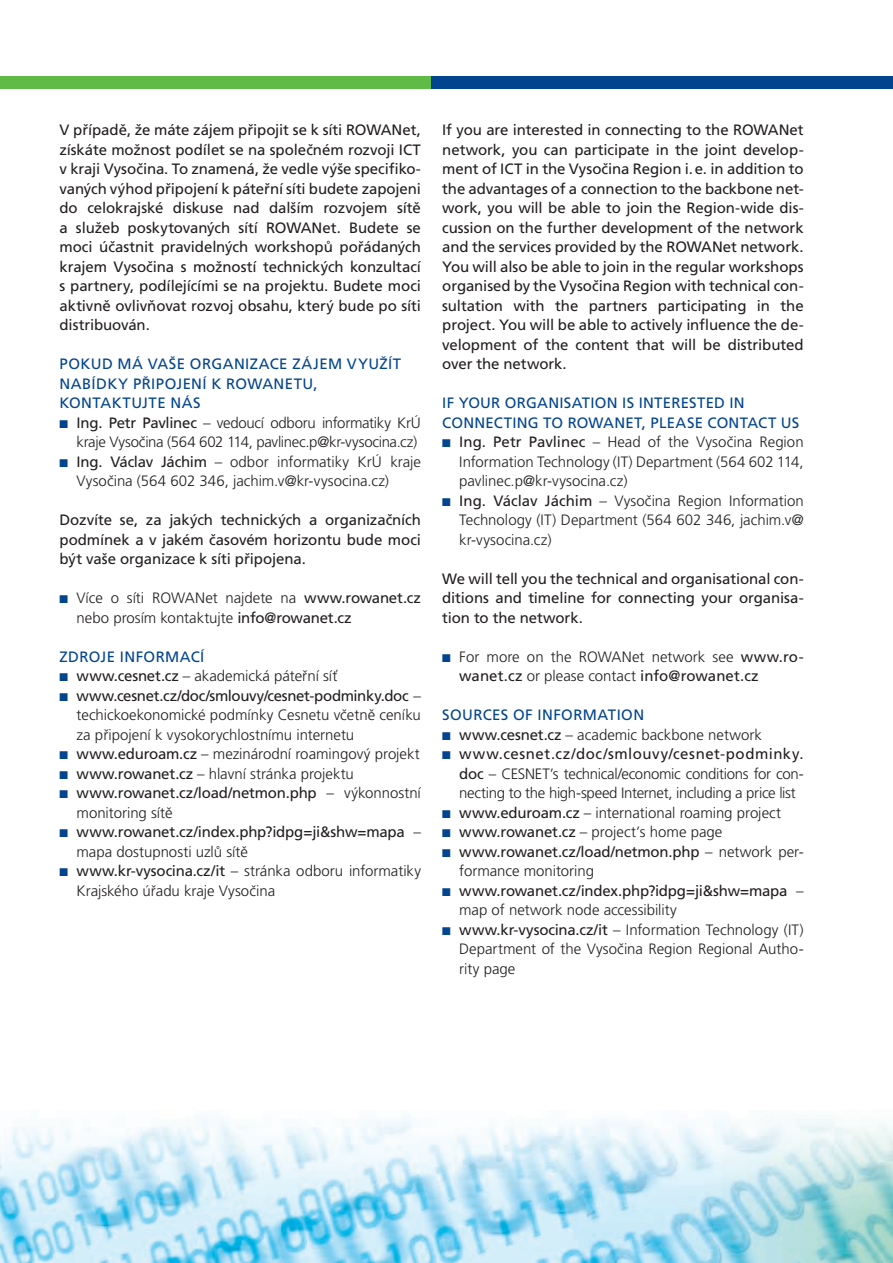
<style>
.page{position:relative;width:893px;height:1263px;background:#fff}
.page>*{position:absolute;margin:0;border:0;box-sizing:border-box;transform-origin:0 0}
.t1{font:300 15px/19.5px "Frutiger CE";letter-spacing:-.005em;color:#231f20}
.t2{font:15px/19.5px "Frutiger CE";letter-spacing:-.005em;color:#231f20;text-align:justify}
.t3{font:15px/19.5px "Frutiger CE";letter-spacing:.02em;color:#02448d}
.t4{font:11.25px/19.5px "Zapf Dingbats ITC";color:#02448d;text-align:justify}
.s1{font-weight:400}
.s2{font-weight:400;color:#02448d}
</style>
<div class="page">
<div style="left:0;top:77px;width:432px;height:12px;background:#60bb46"></div>
<div style="left:432px;top:77px;width:461px;height:12px;background:#02448d"></div>
<img style="left:0;top:1115px;width:893px;height:148px">
<svg style="left:60px;top:1196px;width:7px;height:11px"></svg>
<p class="t2" style="left:60px;top:120px;width:363px;text-align:left">V případě, že máte zájem připojit se k síti ROWAN et, získáte možnost podílet se na společném rozvoji ICT<br>v kraji Vysočina. To znamená, že vedle výše specifiko&shy;vaných výhod připojení k páteřní síti budete zapojeni do celokrajské diskuse nad dalším rozvojem sítě a služeb poskytovaných sítí ROWAN et. Budete se moci účastnit pravidelných workshopů pořádaných krajem Vysočina s možností technických konzultací s partnery, podílejícími se na projektu. Budete moci aktivně ovlivňovat rozvoj obsahu, který bude po síti distribuován.</p>
<p class="t3" style="left:60px;top:354px;width:343px">Pokud má vaše organizace zájem využít nabídky připojení k ROWAN etu, kontaktujte nás</p>
<p class="t1" style="left:77px;top:413px;width:346px"><span class="s1">I ng. Petr Pavlinec</span> – vedoucí odboru informatiky KrÚ kraje Vysočina (564 602 114, pavlinec.p@kr-vysocina.cz)<br><span class="s1">I ng. Václav Jáchim</span> – odbor informatiky KrÚ kraje Vysočina (564 602 346, jachim.v@kr-vysocina.cz)</p>
<p class="t2" style="left:60px;top:510px;width:363px">Dozvíte se, za jakých technických a organizačních podmínek a v jakém časovém horizontu bude moci být vaše organizace k síti připojena.</p>
<p class="t1" style="left:77px;top:588px;width:346px">Více o síti ROWANet najdete na <span class="s1">www.rowanet.cz </span>nebo prosím kontaktujte <span class="s1">info@rowanet.cz</span></p>
<p class="t1" style="left:77px;top:647px;width:346px;text-indent:-17px"><span class="s2">Zdroje informací<br></span><span class="s1">www.cesnet.cz</span> – akademická páteřní síť <span class="s1">www.cesnet.cz/doc/smlouvy/cesnet-- podminky-.-doc</span> – techickoekonomické podmínky Cesnetu včetně ceníku za připojení k vysokorychlostnímu internetu <span class="s1">www.eduroam.cz</span> – mezinárodní roamingový projekt <span class="s1">www.rowanet.cz</span> – hlavní stránka projektu <span class="s1">www.rowanet.cz/load/netmon.php</span> – výkonnostní monitoring sítě <span class="s1">www.rowanet.cz/index.php?idpg=ji&amp;shw=mapa</span> – mapa dostupnosti uzlů sítě<br><span class="s1">www.kr-vysocina.cz/it</span> – stránka odboru informatiky Krajského úřadu kraje Vysočina</p>
<p class="t4" style="left:60px;top:414px;width:10px">■</p>
<p class="t4" style="left:60px;top:453px;width:10px">■</p>
<p class="t4" style="left:60px;top:590px;width:10px">■</p>
<p class="t4" style="left:60px;top:746px;width:10px">■ ■ ■</p>
<p class="t4" style="left:60px;top:824px;width:10px">■</p>
<p class="t4" style="left:60px;top:863px;width:10px">■</p>
<p class="t2" style="left:442px;top:120px;width:363px">If you are interested in connecting to the ROWAN et network, you can participate in the joint develop&shy;ment of ICT in the Vysočina Region i.e. in addition to the advantages of a connection to the backbone net&shy;work, you will be able to join the Region-wide dis&shy;cussion on the further development of the network and the services provided by the ROWAN et network.<br>You will also be able to join in the regular workshops organised by the Vysočina Region with technical con&shy;sultation with the partners participating in the project. You will be able to actively influence the de&shy;velopment of the content that will be distributed over the network.</p>
<p class="t3" style="left:442px;top:393px;width:304px">I f your organisation is interested in</p>
<p class="t3" style="left:442px;top:413px;width:359px">connecting to ROWAN et, please contact us</p>
<p class="t1" style="left:459px;top:432px;width:346px"><span class="s1">I ng. Petr Pavlinec</span> – Head of the Vysočina Region</p>
<p class="t1" style="left:459px;top:452px;width:346px">Information Technology (IT) Department (564 602 114,</p>
<p class="t1" style="left:459px;top:471px;width:170px">pavlinec.p@kr-vysocina.cz)</p>
<p class="t1" style="left:459px;top:491px;width:346px"><span class="s1">I ng. Václav Jáchim</span> – Vysočina Region Information</p>
<p class="t1" style="left:459px;top:510px;width:346px">Technology (IT) Department (564 602 346, jachim.v@</p>
<p class="t1" style="left:459px;top:530px;width:94px">kr-vysocina.cz)</p>
<p class="t2" style="left:442px;top:569px;width:363px">We will tell you the technical and organisational con&shy;ditions and timeline for connecting your organisa&shy;tion to the network.</p>
<p class="t1" style="left:459px;top:647px;width:346px">For more on the ROWANet network see <span class="s1">www.ro&shy;wanet.cz</span> or please contact <span class="s1">info@rowanet.cz</span></p>
<p class="t1" style="left:459px;top:705px;width:346px;text-indent:-17px"><span class="s2">Sources of I nformation<br></span><span class="s1">www.cesnet.cz</span> – academic backbone network <span class="s1">www.cesnet.cz/doc/smlouvy/cesnet-podminky.- doc</span> – CESNET’s technical/economic conditions for con&shy;necting to the high-speed Internet, including a price list <span class="s1">www.eduroam.cz</span> – international roaming project <span class="s1">www.rowanet.cz</span> – project’s home page <span class="s1">www.rowanet.cz/load/netmon.php</span> – network per&shy;formance monitoring <span class="s1">www.rowanet.cz/index.php?idpg=ji&amp;shw=mapa</span> – map of network node accessibility <span class="s1">www.kr-vysocina.cz/it</span> – Information Technology (IT)<br>Department of the Vysočina Region Regional Autho&shy;rity page</p>
<p class="t4" style="left:442px;top:434px;width:10px">■</p>
<p class="t4" style="left:442px;top:492px;width:10px">■</p>
<p class="t4" style="left:442px;top:648px;width:10px">■</p>
<p class="t4" style="left:442px;top:804px;width:10px">■ ■ ■</p>
<p class="t4" style="left:442px;top:882px;width:10px">■</p>
<p class="t4" style="left:442px;top:921px;width:10px">■</p>
</div>
